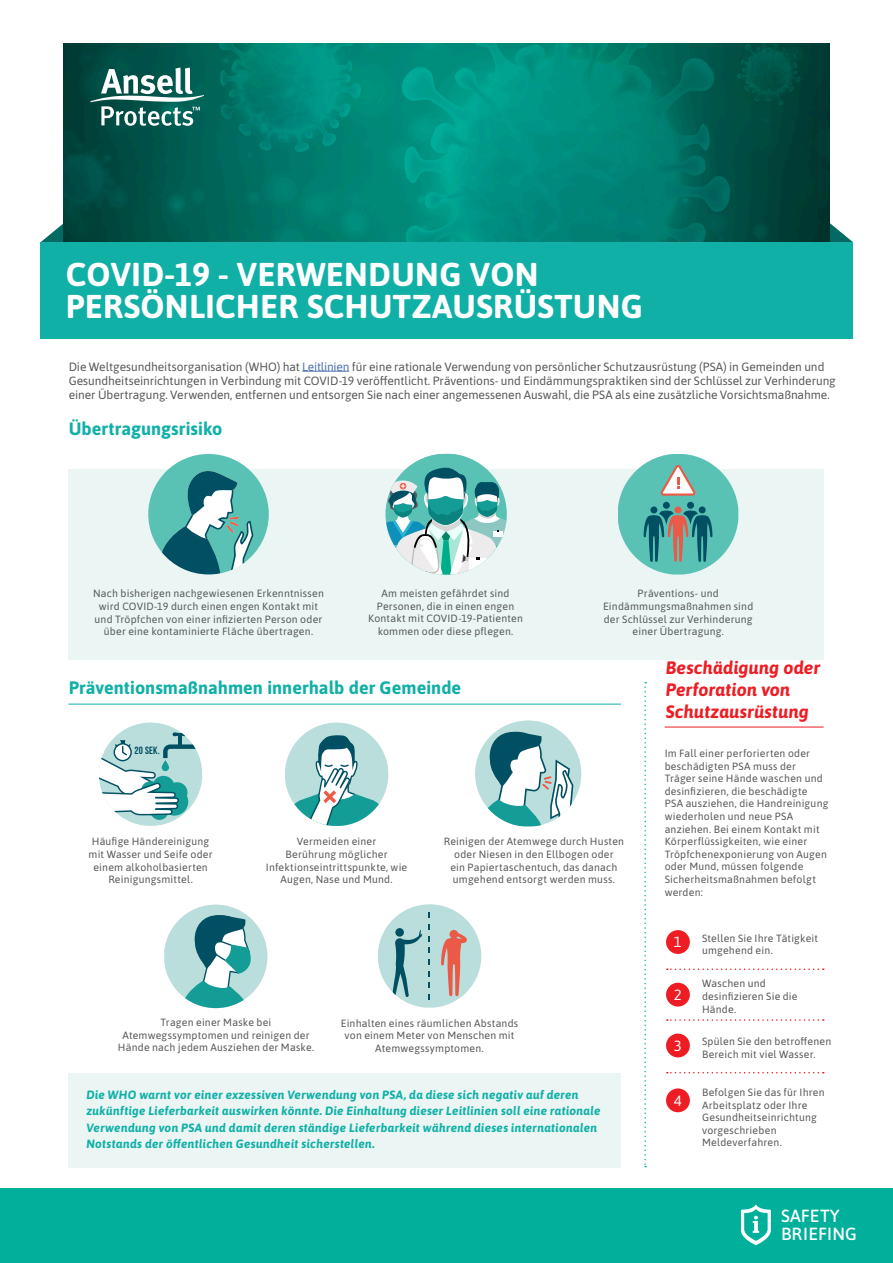
<style>
.page{position:relative;width:893px;height:1263px;background:#fff}
.page>*{position:absolute;margin:0;border:0;box-sizing:border-box;transform-origin:0 0}
.OS__HEADLINE{font:700 33px/31.5px "Asap";letter-spacing:.01em;color:#fff}
.t1{font:700 18px "Asap";color:#11b0a7}
.t2{font:italic 700 18px/21.6px "Asap";letter-spacing:.01em;color:#ee1d23}
.t3{font:500 17.55px "Asap";letter-spacing:.01em;color:#fff}
.t4{font:14.85px "Asap";color:#fff}
.t5{font:12px/14.4px "Asap";letter-spacing:-.005em;color:#57585a}
.t6{font:italic 700 12px/16.5px "Asap";letter-spacing:.025em;color:#11b0a7}
.t7{font:10.5px/12.6px "Asap";letter-spacing:.02em;color:#57585a;text-align:center}
.H2_header__green_ita{font:700 10.5px "Bebas Neue";color:#004f63}
.s1{color:#4d72ac}
</style>
<div class="page">
<div style="left:68px;top:470px;width:756px;height:190px;background:#eaf5f4"></div>
<svg style="left:41px;top:224px;width:22px;height:18px"></svg>
<svg style="left:830px;top:223px;width:23px;height:19px"></svg>
<img style="left:63px;top:44px;width:767px;height:198px">
<hr style="left:302px;top:371px;width:47px;height:1px;background:#4d72ac">
<svg style="left:644px;top:682px;width:2px;height:485px"></svg>
<svg style="left:667px;top:968px;width:157px;height:2px"></svg>
<svg style="left:667px;top:1019px;width:157px;height:2px"></svg>
<svg style="left:667px;top:1072px;width:157px;height:1px"></svg>
<div style="left:40px;top:242px;width:813px;height:97px;background:#11b0a7"></div>
<svg style="left:90px;top:68px;width:114px;height:58px"></svg>
<hr style="left:68px;top:704px;width:553px;height:1px;background:#11b0a7">
<hr style="left:665px;top:727px;width:158px;height:1px;background:#ee1d23">
<div style="left:666px;top:930px;width:24px;height:24px;background:#ee1d23;border-radius:50%"></div>
<div style="left:666px;top:983px;width:24px;height:23px;background:#ee1d23;border-radius:50%"></div>
<div style="left:666px;top:1033px;width:24px;height:24px;background:#ee1d23;border-radius:50%"></div>
<div style="left:666px;top:1088px;width:24px;height:24px;background:#ee1d23;border-radius:50%"></div>
<div style="left:0;top:1188px;width:893px;height:75px;background:#00b09b"></div>
<svg style="left:741px;top:1205px;width:30px;height:40px"></svg>
<div style="left:68px;top:1073px;width:553px;height:95px;background:#eaf5f4"></div>
<svg style="left:99px;top:722px;width:103px;height:104px"></svg>
<svg style="left:99px;top:732px;width:103px;height:88px"></svg>
<div style="left:285px;top:722px;width:103px;height:104px;background:#badedb;border-radius:51px"></div>
<svg style="left:288px;top:735px;width:97px;height:91px"></svg>
<svg style="left:164px;top:904px;width:103px;height:104px"></svg>
<div style="left:475px;top:720px;width:106px;height:106px;background:#badedb;border-radius:52px"></div>
<svg style="left:478px;top:731px;width:95px;height:96px"></svg>
<div style="left:378px;top:904px;width:103px;height:104px;background:#badedb;border-radius:50px"></div>
<svg style="left:441px;top:930px;width:26px;height:66px"></svg>
<svg style="left:395px;top:928px;width:9px;height:9px"></svg>
<svg style="left:392px;top:930px;width:30px;height:67px"></svg>
<svg style="left:428px;top:959px;width:2px;height:17px"></svg>
<svg style="left:428px;top:982px;width:2px;height:6px"></svg>
<svg style="left:428px;top:994px;width:2px;height:6px"></svg>
<svg style="left:428px;top:912px;width:2px;height:6px"></svg>
<svg style="left:428px;top:947px;width:2px;height:6px"></svg>
<svg style="left:428px;top:924px;width:2px;height:6px"></svg>
<svg style="left:148px;top:454px;width:121px;height:120px"></svg>
<div style="left:618px;top:454px;width:120px;height:120px;background:#59c2b4;border-radius:58px"></div>
<div style="left:650px;top:506px;width:7px;height:7px;background:#004f63;border-radius:50%"></div>
<div style="left:675px;top:506px;width:6px;height:7px;background:#eb5947;border-radius:50%"></div>
<div style="left:699px;top:506px;width:7px;height:7px;background:#004f63;border-radius:50%"></div>
<div style="left:663px;top:502px;width:7px;height:7px;background:#004f63;border-radius:50%"></div>
<svg style="left:644px;top:510px;width:68px;height:52px"></svg>
<div style="left:687px;top:502px;width:7px;height:7px;background:#004f63;border-radius:50%"></div>
<svg style="left:661px;top:465px;width:34px;height:31px"></svg>
<div style="left:386px;top:454px;width:121px;height:120px;background:#59c2b4;border-radius:61px"></div>
<svg style="left:386px;top:468px;width:121px;height:106px"></svg>
<p class="OS__HEADLINE" style="left:66px;top:257px;width:579px">COVID-19 - VERWENDUNG VON<br>PERSÖNLICHER SCHUTZAUSRÜSTUNG</p>
<p class="t5" style="left:69px;top:358px;width:769px">Die Weltgesundheitsorganisation (WHO) hat <span class="s1">Leitlinien</span> für eine rationale Verwendung von persönlicher Schutzausrüstung (PSA) in Gemeinden und<br>Gesundheitseinrichtungen in Verbindung mit COVID-19 veröffentlicht. Präventions- und Eindämmungspraktiken sind der Schlüssel zur Verhinderung einer Übertragung. Verwenden, entfernen und entsorgen Sie nach einer angemessenen Auswahl, die PSA als eine zusätzliche Vorsichtsmaßnahme.</p>
<p class="t1" style="left:69px;top:416px;width:155px">Übertragungsrisiko</p>
<p class="t7" style="left:93px;top:587px;width:232px">Nach bisherigen nachgewiesenen Erkenntnissen wird COVID-19 durch einen engen Kontakt mit und Tröpfchen von einer infizierten Person oder über eine kontaminierte Fläche übertragen.</p>
<p class="t7" style="left:368px;top:586px;width:156px">Am meisten gefährdet sind<br>Personen, die in einen engen<br>Kontakt mit COVID-19-Patienten kommen oder diese pflegen.</p>
<p class="t7" style="left:603px;top:587px;width:152px">Präventions- und<br>Eindämmungsmaßnahmen sind der Schlüssel zur Verhinderung einer Übertragung.</p>
<p class="t1" style="left:69px;top:675px;width:394px">Präventionsmaßnahmen innerhalb der Gemeinde</p>
<p class="H2_header__green_ita" style="left:135px;top:745px;width:27px">20 SEK.</p>
<p class="t7" style="left:89px;top:835px;width:126px">Häufige Händereinigung mit Wasser und Seife oder einem alkoholbasierten<br>Reinigungsmittel.</p>
<p class="t7" style="left:266px;top:835px;width:143px">Vermeiden einer<br>Berührung möglicher<br>Infektionseintrittspunkte, wie<br>Augen, Nase und Mund.</p>
<p class="t7" style="left:444px;top:835px;width:182px">Reinigen der Atemwege durch Husten oder Niesen in den Ellbogen oder<br>ein Papiertaschentuch, das danach umgehend entsorgt werden muss.</p>
<p class="t7" style="left:118px;top:1016px;width:198px">Tragen einer Maske bei<br>Atemwegssymptomen und reinigen der<br>Hände nach jedem Ausziehen der Maske.</p>
<p class="t7" style="left:341px;top:1016px;width:179px">Einhalten eines räumlichen Abstands von einem Meter von Menschen mit<br>Atemwegssymptomen.</p>
<p class="t6" style="left:86px;top:1086px;width:516px">Die WHO warnt vor einer exzessiven Verwendung von PSA, da diese sich negativ auf deren zukünftige Lieferbarkeit auswirken könnte. Die Einhaltung dieser Leitlinien soll eine rationale Verwendung von PSA und damit deren ständige Lieferbarkeit während dieses internationalen Notstands der öffentlichen Gesundheit sicherstellen.</p>
<p class="t2" style="left:666px;top:656px;width:156px">Beschädigung oder<br>Perforation von<br>Schutzausrüstung</p>
<p class="t7" style="left:665px;top:746px;width:165px;text-align:left">Im Fall einer perforierten oder beschädigten PSA muss der<br>Träger seine Hände waschen und desinfizieren, die beschädigte<br>PSA ausziehen, die Handreinigung wiederholen und neue PSA anziehen. Bei einem Kontakt mit<br>Körperflüssigkeiten, wie einer<br>Tröpfchenexponierung von Augen oder Mund, müssen folgende<br>Sicherheitsmaßnahmen befolgt werden:</p>
<p class="t4" style="left:674px;top:932px;width:9px">1</p>
<p class="t4" style="left:674px;top:984px;width:9px">2</p>
<p class="t4" style="left:674px;top:1035px;width:9px">3</p>
<p class="t4" style="left:674px;top:1090px;width:9px">4</p>
<p class="t7" style="left:702px;top:931px;width:118px;text-align:left">Stellen Sie Ihre Tätigkeit umgehend ein.</p>
<p class="t7" style="left:702px;top:977px;width:97px;text-align:left">Waschen und desinfizieren Sie die<br>Hände.</p>
<p class="t7" style="left:702px;top:1034px;width:131px;text-align:left">Spülen Sie den betroffenen<br>Bereich mit viel Wasser.</p>
<p class="t7" style="left:702px;top:1085px;width:124px;text-align:left">Befolgen Sie das für Ihren<br>Arbeitsplatz oder Ihre<br>Gesundheitseinrichtung vorgeschrieben<br>Meldeverfahren.</p>
<p class="t3" style="left:781px;top:1204px;width:60px">SAFETY</p>
<p class="t3" style="left:781px;top:1221px;width:77px">BRIEFING</p>
</div>
